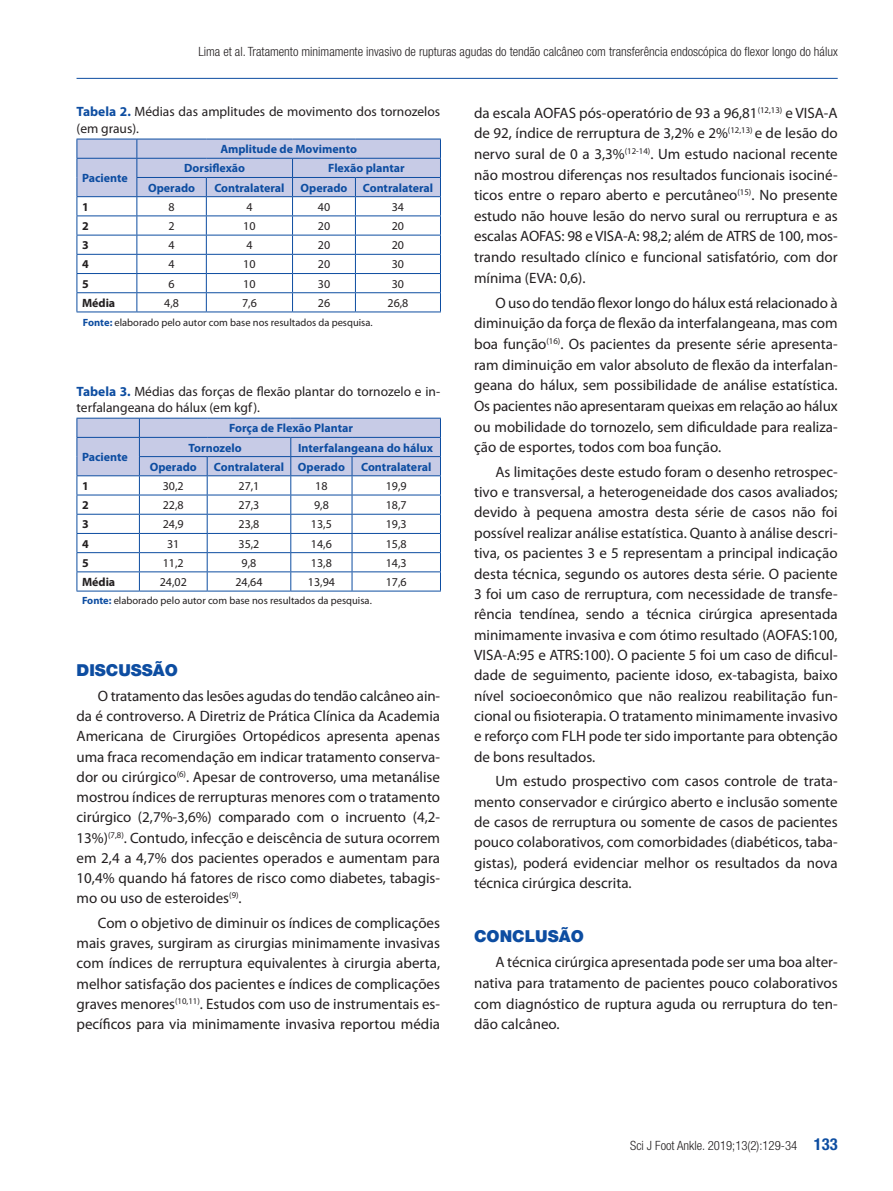
<style>
.page{position:relative;width:893px;height:1191px;background:#fff}
.page>*{position:absolute;margin:0;border:0;box-sizing:border-box;transform-origin:0 0}
.t1{font:900 16.5px "Helvetica Neue";color:#0d4da1}
.t2{font:15px/20.4px "Myriad Pro";color:#231f20;text-align:justify}
.t3{font:13.5px/16.2px "Myriad Pro";color:#231f20}
.t4{font:300 condensed 12.75px "Helvetica Neue";color:#231f20}
.t5{font:700 12px "Myriad Pro";color:#0d4da1}
.t6{font:12px "Myriad Pro";color:#231f20}
.t7{font:700 12px "Myriad Pro";color:#231f20}
.t8{font:10.5px "Myriad Pro";color:#231f20}
.s1{font-weight:700;color:#0d4da1}
.s2{font-weight:700;font-size:16.5px;color:#0d4da1}
</style>
<div class="page">
<hr style="left:77px;top:78px;width:761px;height:1px;background:#0d4da1">
<svg style="left:77px;top:418px;width:364px;height:172px"></svg>
<hr style="left:77px;top:590px;width:62px;height:1px;background:#0d4da1">
<hr style="left:139px;top:590px;width:68px;height:1px;background:#0d4da1">
<hr style="left:207px;top:590px;width:84px;height:1px;background:#0d4da1">
<hr style="left:291px;top:590px;width:61px;height:1px;background:#0d4da1">
<hr style="left:352px;top:590px;width:89px;height:1px;background:#0d4da1">
<svg style="left:77px;top:139px;width:364px;height:172px"></svg>
<hr style="left:77px;top:311px;width:60px;height:1px;background:#0d4da1">
<hr style="left:137px;top:311px;width:69px;height:1px;background:#0d4da1">
<hr style="left:206px;top:311px;width:87px;height:1px;background:#0d4da1">
<hr style="left:293px;top:311px;width:62px;height:1px;background:#0d4da1">
<hr style="left:355px;top:311px;width:86px;height:1px;background:#0d4da1">
<p class="t4" style="left:198px;top:44px;width:641px">Lima et al. Tratamento minimamente invasivo de rupturas agudas do tendão calcâneo com transferência endoscópica do flexor longo do hálux</p>
<p class="t3" style="left:77px;top:104px;width:365px"><span class="s1">Tabela 2.</span> Médias das amplitudes de movimento dos tornozelos (em graus).</p>
<p class="t5" style="left:220px;top:141px;width:138px">Amplitude de Movimento</p>
<p class="t5" style="left:82px;top:170px;width:47px">Paciente</p>
<p class="t5" style="left:184px;top:160px;width:63px">Dorsiflexão</p>
<p class="t5" style="left:328px;top:160px;width:78px">Flexão plantar</p>
<p class="t5" style="left:148px;top:180px;width:49px">Operado</p>
<p class="t5" style="left:214px;top:180px;width:72px">Contralateral</p>
<p class="t5" style="left:300px;top:180px;width:49px">Operado</p>
<p class="t5" style="left:363px;top:180px;width:72px">Contralateral</p>
<p class="t7" style="left:82px;top:199px;width:8px">1</p>
<p class="t6" style="left:169px;top:199px;width:8px">8</p>
<p class="t6" style="left:246px;top:199px;width:8px">4</p>
<p class="t6" style="left:318px;top:199px;width:14px">40</p>
<p class="t6" style="left:392px;top:199px;width:14px">34</p>
<p class="t7" style="left:82px;top:218px;width:8px">2</p>
<p class="t6" style="left:169px;top:218px;width:8px">2</p>
<p class="t6" style="left:243px;top:218px;width:14px">10</p>
<p class="t6" style="left:318px;top:218px;width:14px">20</p>
<p class="t6" style="left:392px;top:218px;width:14px">20</p>
<p class="t7" style="left:82px;top:237px;width:8px">3</p>
<p class="t6" style="left:169px;top:238px;width:8px">4</p>
<p class="t6" style="left:246px;top:238px;width:8px">4</p>
<p class="t6" style="left:318px;top:238px;width:14px">20</p>
<p class="t6" style="left:392px;top:238px;width:14px">20</p>
<p class="t7" style="left:82px;top:256px;width:8px">4</p>
<p class="t6" style="left:169px;top:257px;width:8px">4</p>
<p class="t6" style="left:243px;top:257px;width:14px">10</p>
<p class="t6" style="left:318px;top:257px;width:14px">20</p>
<p class="t6" style="left:392px;top:257px;width:14px">30</p>
<p class="t7" style="left:82px;top:276px;width:8px">5</p>
<p class="t6" style="left:169px;top:276px;width:8px">6</p>
<p class="t6" style="left:243px;top:276px;width:14px">10</p>
<p class="t6" style="left:318px;top:276px;width:14px">30</p>
<p class="t6" style="left:392px;top:276px;width:14px">30</p>
<p class="t7" style="left:82px;top:295px;width:35px">Média</p>
<p class="t6" style="left:164px;top:295px;width:16px">4,8</p>
<p class="t6" style="left:242px;top:295px;width:16px">7,6</p>
<p class="t6" style="left:318px;top:295px;width:14px">26</p>
<p class="t6" style="left:387px;top:295px;width:22px">26,8</p>
<p class="t8" style="left:83px;top:316px;width:291px"><span class="s1">Fonte:</span> elaborado pelo autor com base nos resultados da pesquisa.</p>
<p class="t3" style="left:77px;top:383px;width:365px"><span class="s1">Tabela 3.</span> Médias das forças de flexão plantar do tornozelo e in&shy;terfalangeana do hálux (em kgf).</p>
<p class="t5" style="left:229px;top:420px;width:125px">Força de Flexão Plantar</p>
<p class="t5" style="left:82px;top:449px;width:47px">Paciente</p>
<p class="t5" style="left:189px;top:439px;width:55px">Tornozelo</p>
<p class="t5" style="left:298px;top:439px;width:136px">Interfalangeana do hálux</p>
<p class="t5" style="left:150px;top:459px;width:49px">Operado</p>
<p class="t5" style="left:214px;top:459px;width:133px">Contralateral Operado</p>
<p class="t5" style="left:361px;top:459px;width:72px">Contralateral</p>
<p class="t7" style="left:82px;top:478px;width:8px">1</p>
<p class="t6" style="left:163px;top:478px;width:22px">30,2</p>
<p class="t6" style="left:239px;top:478px;width:22px">27,1</p>
<p class="t6" style="left:315px;top:478px;width:14px">18</p>
<p class="t6" style="left:386px;top:478px;width:22px">19,9</p>
<p class="t7" style="left:82px;top:497px;width:8px">2</p>
<p class="t6" style="left:163px;top:498px;width:22px">22,8</p>
<p class="t6" style="left:239px;top:498px;width:22px">27,3</p>
<p class="t6" style="left:314px;top:498px;width:16px">9,8</p>
<p class="t6" style="left:386px;top:498px;width:22px">18,7</p>
<p class="t7" style="left:82px;top:516px;width:8px">3</p>
<p class="t6" style="left:163px;top:517px;width:22px">24,9</p>
<p class="t6" style="left:239px;top:517px;width:22px">23,8</p>
<p class="t6" style="left:311px;top:517px;width:22px">13,5</p>
<p class="t6" style="left:386px;top:517px;width:22px">19,3</p>
<p class="t7" style="left:82px;top:535px;width:8px">4</p>
<p class="t6" style="left:167px;top:536px;width:14px">31</p>
<p class="t6" style="left:239px;top:536px;width:22px">35,2</p>
<p class="t6" style="left:311px;top:536px;width:22px">14,6</p>
<p class="t6" style="left:386px;top:536px;width:22px">15,8</p>
<p class="t7" style="left:82px;top:555px;width:8px">5</p>
<p class="t6" style="left:163px;top:555px;width:22px">11,2</p>
<p class="t6" style="left:242px;top:555px;width:16px">9,8</p>
<p class="t6" style="left:311px;top:555px;width:22px">13,8</p>
<p class="t6" style="left:386px;top:555px;width:22px">14,3</p>
<p class="t7" style="left:82px;top:574px;width:35px">Média</p>
<p class="t6" style="left:160px;top:574px;width:29px">24,02</p>
<p class="t6" style="left:235px;top:574px;width:29px">24,64</p>
<p class="t6" style="left:308px;top:574px;width:29px">13,94</p>
<p class="t6" style="left:386px;top:574px;width:22px">17,6</p>
<p class="t8" style="left:82px;top:594px;width:291px"><span class="s1">Fonte:</span> elaborado pelo autor com base nos resultados da pesquisa.</p>
<p class="t1" style="left:77px;top:660px;width:103px">DISCUSSÃO</p>
<p class="t2" style="left:77px;top:685px;width:365px;text-indent:21px">O tratamento das lesões agudas do tendão calcâneo ain&shy;da é controverso. A Diretriz de Prática Clínica da Academia Americana de Cirurgiões Ortopédicos apresenta apenas uma fraca recomendação em indicar tratamento conserva&shy;dor ou cirúrgico<sup>(6)</sup>. Apesar de controverso, uma metanálise mostrou índices de rerrupturas menores com o tratamento cirúrgico (2,7%-3,6%) comparado com o incruento (4,2- 13%)<sup>(7,8)</sup>. Contudo, infecção e deiscência de sutura ocorrem em 2,4 a 4,7% dos pacientes operados e aumentam para 10,4% quando há fatores de risco como diabetes, tabagis&shy;mo ou uso de esteroides<sup>(9)</sup>.</p>
<p class="t2" style="left:77px;top:912px;width:365px;text-indent:21px">Com o objetivo de diminuir os índices de complicações mais graves, surgiram as cirurgias minimamente invasivas com índices de rerruptura equivalentes à cirurgia aberta, melhor satisfação dos pacientes e índices de complicações graves menores<sup>(10,11)</sup>. Estudos com uso de instrumentais es&shy;pecíficos para via minimamente invasiva reportou média</p>
<p class="t2" style="left:474px;top:102px;width:365px">da escala AOFAS pós-operatório de 93 a 96,81<sup>(12,13)</sup> e VISA-A de 92, índice de rerruptura de 3,2% e 2%<sup>(12,13)</sup> e de lesão do nervo sural de 0 a 3,3%<sup>(12-14)</sup>. Um estudo nacional recente não mostrou diferenças nos resultados funcionais isociné&shy;ticos entre o reparo aberto e percutâneo<sup>(15)</sup>. No presente estudo não houve lesão do nervo sural ou rerruptura e as escalas AOFAS: 98 e VISA-A: 98,2; além de ATRS de 100, mos&shy;trando resultado clínico e funcional satisfatório, com dor mínima (EVA: 0,6).</p>
<p class="t2" style="left:474px;top:292px;width:365px;text-indent:21px">O uso do tendão flexor longo do hálux está relacionado à diminuição da força de flexão da interfalangeana, mas com boa função<sup>(16)</sup>. Os pacientes da presente série apresenta&shy;ram diminuição em valor absoluto de flexão da interfalan&shy;geana do hálux, sem possibilidade de análise estatística.<br>Os pacientes não apresentaram queixas em relação ao hálux ou mobilidade do tornozelo, sem dificuldade para realiza&shy;ção de esportes, todos com boa função.</p>
<p class="t2" style="left:474px;top:461px;width:365px;text-indent:21px">As limitações deste estudo foram o desenho retrospec&shy;tivo e transversal, a heterogeneidade dos casos avaliados; devido à pequena amostra desta série de casos não foi possível realizar análise estatística. Quanto à análise descri&shy;tiva, os pacientes 3 e 5 representam a principal indicação desta técnica, segundo os autores desta série. O paciente 3 foi um caso de rerruptura, com necessidade de transfe&shy;rência tendínea, sendo a técnica cirúrgica apresentada minimamente invasiva e com ótimo resultado (AOFAS:100, VISA-A:95 e ATRS:100). O paciente 5 foi um caso de dificul&shy;dade de seguimento, paciente idoso, ex-tabagista, baixo nível socioeconômico que não realizou reabilitação fun&shy;cional ou fisioterapia. O tratamento minimamente invasivo e reforço com FLH pode ter sido importante para obtenção de bons resultados.</p>
<p class="t2" style="left:474px;top:770px;width:365px;text-indent:21px">Um estudo prospectivo com casos controle de trata&shy;mento conservador e cirúrgico aberto e inclusão somente de casos de rerruptura ou somente de casos de pacientes pouco colaborativos, com comorbidades (diabéticos, taba&shy;gistas), poderá evidenciar melhor os resultados da nova técnica cirúrgica descrita.</p>
<p class="t1" style="left:474px;top:926px;width:111px">CONCLUSÃO</p>
<p class="t2" style="left:474px;top:951px;width:365px;text-indent:21px">A técnica cirúrgica apresentada pode ser uma boa alter&shy;nativa para tratamento de pacientes pouco colaborativos com diagnóstico de ruptura aguda ou rerruptura do ten&shy;dão calcâneo.</p>
<p class="t4" style="left:630px;top:1137px;width:209px">Sci J Foot Ankle. 2019;13(2):129-34 <span class="s2">133</span></p>
</div>
